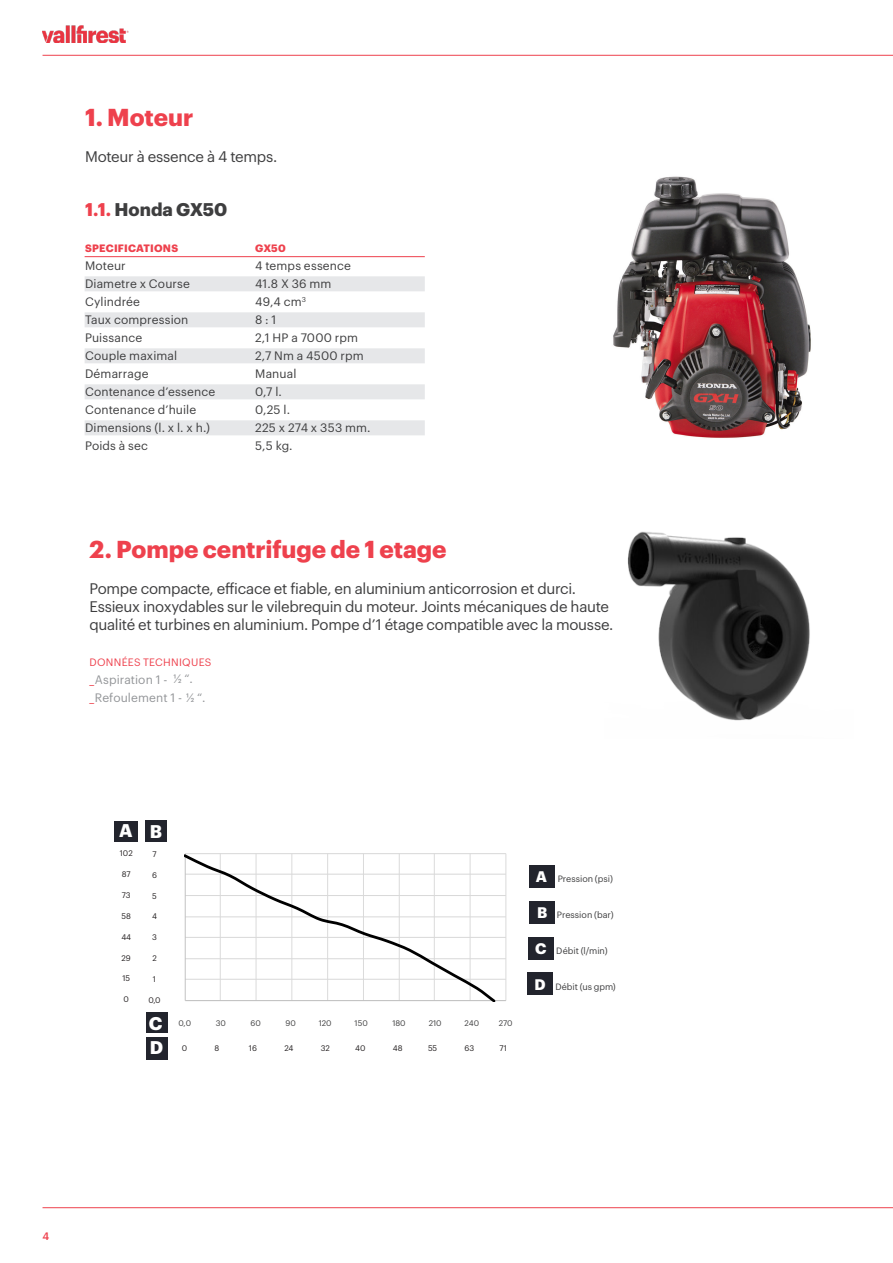
<style>
.page{position:relative;width:893px;height:1263px;background:#fff}
.page>*{position:absolute;margin:0;border:0;box-sizing:border-box;transform-origin:0 0}
.Parte_0{font:700 24px "Graphik";color:#ee414d}
.Parte_0_0{font:700 18px "Graphik";color:#3e3e3f}
.t1{font:700 18px "Graphik";color:#fff}
.Descripcion_0{font:15px "Graphik";letter-spacing:-.02em;color:#3e3e3f}
.Parte_0-2{font:15px "Graphik";letter-spacing:-.015em;color:#3e3e3f}
._1__Tabla_3_Columnas{font:12px "Graphik";letter-spacing:.01em;color:#3e3e3f}
.Listado{font:12px "Graphik";letter-spacing:.01em;color:#939598}
._1__Titulo_Tabla_3_C{font:700 10.5px "Graphik";letter-spacing:.02em;color:#ee414d}
.Listado-2{font:10.5px "Graphik";letter-spacing:.03em;color:#ee414d}
.t2{font:500 10.5px "Graphik";color:#ee414d}
.t3{font:9.9px "Calibri";letter-spacing:.03em;color:#595959;scale:1.08 1}
.Descripcion_0-2{font:9px "Graphik";color:#3e3e3f}
.t4{font:7.95px "Graphik";color:#231f20}
.t5{font:7.95px "Graphik";letter-spacing:-.005em;color:#3e3e3f}
.s1{color:#ee414d}
.s2{font-weight:700;font-size:15px;color:#fff}
</style>
<div class="page">
<hr style="left:43px;top:55px;width:850px;height:1px;background:#ee414d">
<img style="left:43px;top:26px;width:85px;height:17px">
<hr style="left:43px;top:1207px;width:850px;height:1px;background:#ee414d">
<img style="left:613px;top:176px;width:198px;height:262px">
<hr style="left:85px;top:256px;width:340px;height:1px;background:#ee414d">
<div style="left:85px;top:276px;width:340px;height:15px;background:#e6e7e9"></div>
<div style="left:85px;top:312px;width:340px;height:15px;background:#e6e7e9"></div>
<div style="left:85px;top:348px;width:340px;height:15px;background:#e6e7e9"></div>
<div style="left:85px;top:384px;width:340px;height:15px;background:#e6e7e9"></div>
<div style="left:85px;top:420px;width:340px;height:15px;background:#e6e7e9"></div>
<svg style="left:184px;top:853px;width:323px;height:149px"></svg>
<div style="left:145px;top:821px;width:22px;height:21px;background:#22242d"></div>
<div style="left:114px;top:821px;width:24px;height:21px;background:#22242d"></div>
<div style="left:146px;top:1013px;width:21px;height:20px;background:#22242d"></div>
<div style="left:146px;top:1037px;width:22px;height:22px;background:#22242d"></div>
<div style="left:529px;top:866px;width:26px;height:22px;background:#22242d"></div>
<div style="left:529px;top:901px;width:26px;height:22px;background:#22242d"></div>
<div style="left:528px;top:937px;width:26px;height:22px;background:#22242d"></div>
<div style="left:527px;top:973px;width:26px;height:22px;background:#22242d"></div>
<img style="left:627px;top:531px;width:183px;height:190px">
<p class="Parte_0" style="left:85px;top:99px;width:110px">1. Moteur</p>
<p class="Parte_0-2" style="left:85px;top:145px;width:194px">Moteur à essence à 4 temps.</p>
<p class="Parte_0_0" style="left:85px;top:196px;width:144px"><span class="s1">1.1.</span> Honda GX50</p>
<p class="_1__Titulo_Tabla_3_C" style="left:85px;top:240px;width:95px">SPECIFICATIONS</p>
<p class="_1__Titulo_Tabla_3_C" style="left:255px;top:240px;width:32px">GX50</p>
<p class="_1__Tabla_3_Columnas" style="left:85px;top:257px;width:42px">Moteur</p>
<p class="_1__Tabla_3_Columnas" style="left:255px;top:257px;width:97px">4 temps essence</p>
<p class="_1__Tabla_3_Columnas" style="left:85px;top:275px;width:106px">Diametre x Course</p>
<p class="_1__Tabla_3_Columnas" style="left:255px;top:275px;width:78px">41.8 X 36 mm</p>
<p class="_1__Tabla_3_Columnas" style="left:85px;top:293px;width:57px">Cylindrée</p>
<p class="_1__Tabla_3_Columnas" style="left:255px;top:293px;width:53px">49,4 cm<sup>3</sup></p>
<p class="_1__Tabla_3_Columnas" style="left:85px;top:311px;width:105px">Taux compression</p>
<p class="_1__Tabla_3_Columnas" style="left:255px;top:311px;width:23px">8 : 1</p>
<p class="_1__Tabla_3_Columnas" style="left:85px;top:329px;width:59px">Puissance</p>
<p class="_1__Tabla_3_Columnas" style="left:255px;top:329px;width:104px">2,1 HP a 7000 rpm</p>
<p class="_1__Tabla_3_Columnas" style="left:85px;top:347px;width:94px">Couple maximal</p>
<p class="_1__Tabla_3_Columnas" style="left:255px;top:347px;width:110px">2,7 Nm a 4500 rpm</p>
<p class="_1__Tabla_3_Columnas" style="left:85px;top:365px;width:65px">Démarrage</p>
<p class="_1__Tabla_3_Columnas" style="left:255px;top:365px;width:43px">Manual</p>
<p class="_1__Tabla_3_Columnas" style="left:85px;top:383px;width:132px">Contenance d’essence</p>
<p class="_1__Tabla_3_Columnas" style="left:255px;top:383px;width:28px">0,7 l.</p>
<p class="_1__Tabla_3_Columnas" style="left:85px;top:401px;width:113px">Contenance d’huile</p>
<p class="_1__Tabla_3_Columnas" style="left:255px;top:401px;width:36px">0,25 l.</p>
<p class="_1__Tabla_3_Columnas" style="left:85px;top:419px;width:127px">Dimensions (l. x l. x h.)</p>
<p class="_1__Tabla_3_Columnas" style="left:255px;top:419px;width:117px">225 x 274 x 353 mm.</p>
<p class="_1__Tabla_3_Columnas" style="left:85px;top:437px;width:65px">Poids à sec</p>
<p class="_1__Tabla_3_Columnas" style="left:255px;top:437px;width:39px">5,5 kg.</p>
<p class="Parte_0" style="left:89px;top:531px;width:359px">2. Pompe centrifuge de 1 etage</p>
<p class="Descripcion_0" style="left:89px;top:577px;width:488px">Pompe compacte, efficace et fiable, en aluminium anticorrosion et durci.</p>
<p class="Descripcion_0" style="left:89px;top:595px;width:521px">Essieux inoxydables sur le vilebrequin du moteur. Joints mécaniques de haute</p>
<p class="Descripcion_0" style="left:89px;top:613px;width:525px">qualité et turbines en aluminium. Pompe d’1 étage compatible avec la mousse.</p>
<p class="Listado-2" style="left:89px;top:654px;width:123px">DONNÉES TECHNIQUES</p>
<p class="Listado" style="left:89px;top:671px;width:79px"><span class="s1">_</span>Aspiration 1 -</p>
<p class="Listado" style="left:89px;top:689px;width:118px"><span class="s1">_</span>Refoulement 1 - ½ “.</p>
<p class="Listado" style="left:173px;top:670px;width:21px">½ “.</p>
<p class="t1" style="left:119px;top:817px;width:15px">A</p>
<p class="t1" style="left:150px;top:817px;width:14px">B</p>
<p class="t4" style="left:120px;top:847px;width:14px">102</p>
<p class="t4" style="left:122px;top:868px;width:10px">87</p>
<p class="t4" style="left:122px;top:889px;width:10px">73</p>
<p class="t4" style="left:122px;top:910px;width:11px">58</p>
<p class="t4" style="left:121px;top:931px;width:11px">44</p>
<p class="t4" style="left:122px;top:952px;width:11px">29</p>
<p class="t4" style="left:122px;top:973px;width:9px">15</p>
<p class="t4" style="left:124px;top:993px;width:7px">0</p>
<p class="t4" style="left:152px;top:848px;width:6px">7</p>
<p class="t4" style="left:152px;top:869px;width:6px">6</p>
<p class="t4" style="left:152px;top:890px;width:6px">5</p>
<p class="t4" style="left:152px;top:910px;width:6px">4</p>
<p class="t4" style="left:152px;top:931px;width:6px">3</p>
<p class="t4" style="left:152px;top:952px;width:6px">2</p>
<p class="t4" style="left:153px;top:973px;width:5px">1</p>
<p class="t4" style="left:148px;top:994px;width:14px">0,0</p>
<p class="t3" style="left:149px;top:957px;width:58px;rotate:-90deg">Presióm [bar]</p>
<p class="t1" style="left:149px;top:1010px;width:15px">C</p>
<p class="t1" style="left:150px;top:1034px;width:15px">D</p>
<p class="t5" style="left:178px;top:1017px;width:14px">0,0</p>
<p class="t5" style="left:216px;top:1017px;width:12px">30</p>
<p class="t5" style="left:251px;top:1017px;width:12px">60</p>
<p class="t5" style="left:285px;top:1017px;width:12px">90</p>
<p class="t5" style="left:319px;top:1017px;width:14px">120</p>
<p class="t5" style="left:355px;top:1017px;width:15px">150</p>
<p class="t5" style="left:392px;top:1017px;width:15px">180</p>
<p class="t5" style="left:429px;top:1017px;width:14px">210</p>
<p class="t5" style="left:465px;top:1017px;width:16px">240</p>
<p class="t5" style="left:499px;top:1017px;width:15px">270</p>
<p class="t4" style="left:182px;top:1042px;width:7px">0</p>
<p class="t4" style="left:215px;top:1042px;width:6px">8</p>
<p class="t4" style="left:249px;top:1042px;width:10px">16</p>
<p class="t4" style="left:284px;top:1042px;width:11px">24</p>
<p class="t4" style="left:321px;top:1042px;width:11px">32</p>
<p class="t4" style="left:355px;top:1042px;width:12px">40</p>
<p class="t4" style="left:393px;top:1042px;width:11px">48</p>
<p class="t4" style="left:428px;top:1042px;width:11px">55</p>
<p class="t4" style="left:465px;top:1042px;width:11px">63</p>
<p class="t4" style="left:500px;top:1042px;width:9px">71</p>
<p class="Descripcion_0-2" style="left:536px;top:872px;width:79px"><span class="s2">A</span> Pression (psi)</p>
<p class="Descripcion_0-2" style="left:537px;top:908px;width:78px"><span class="s2">B</span> Pression (bar)</p>
<p class="Descripcion_0-2" style="left:535px;top:944px;width:74px"><span class="s2">C</span> Débit (l/min)</p>
<p class="Descripcion_0-2" style="left:535px;top:980px;width:83px"><span class="s2">D</span> Débit (us gpm)</p>
<p class="t2" style="left:43px;top:1229px;width:8px">4</p>
</div>
